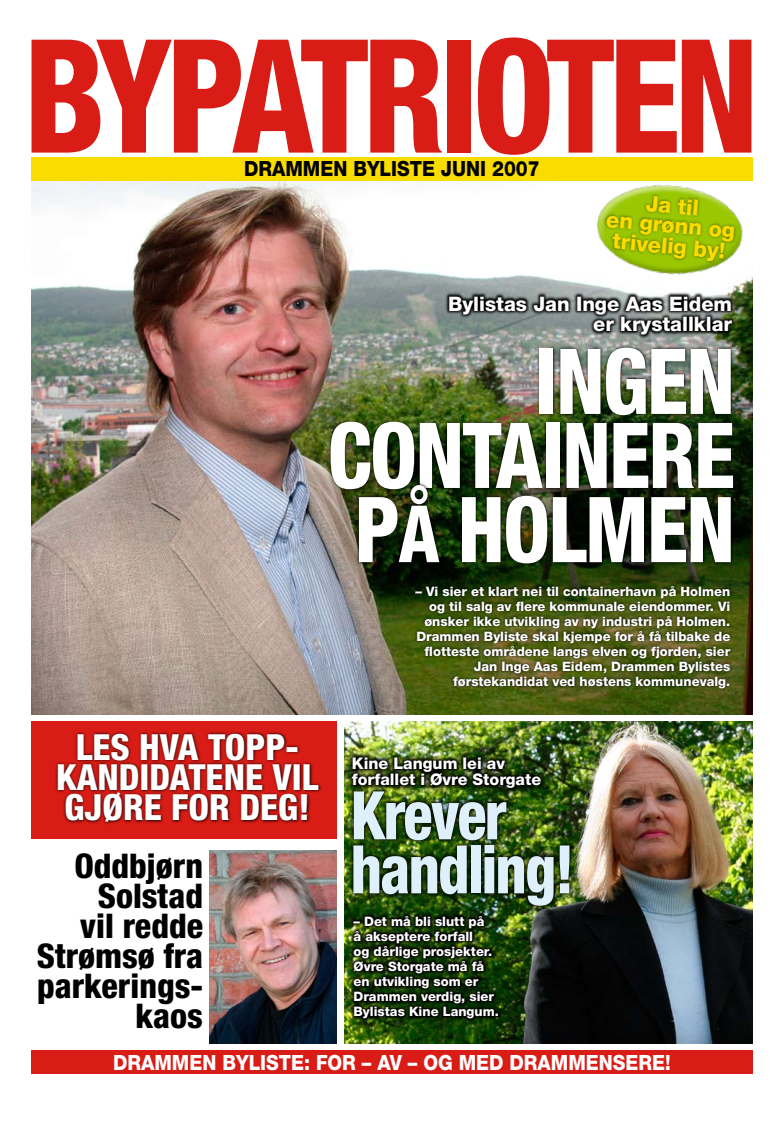
<style>
.page{position:relative;width:781px;height:1129px;background:#fff}
.page>*{position:absolute;margin:0;border:0;box-sizing:border-box;transform-origin:0 0}
.t1{font:800 condensed 158px "Helvetica Neue LT Std";letter-spacing:-.04em;color:#d91c15;scale:.9 1}
.t2{font:800 condensed 91px/74.1px "Helvetica Neue LT Std";letter-spacing:-.02em;color:#fff;text-align:justify;scale:.9 1}
.t3{font:800 condensed 67px/54px "Helvetica Neue LT Std";color:#def1fb;scale:.9 1}
.t4{font:800 condensed 36px/30px "Helvetica Neue LT Std";color:#fff}
.t5{font:800 condensed 34px "Helvetica Neue LT Std";color:#000}
.t6{font:800 22px/19px "Helvetica Neue LT Std";color:#fadd00;text-align:center}
.t7{font:800 21px "Helvetica Neue LT Std";color:#fff;scale:.9 1}
.t8{font:800 21px "Helvetica Neue LT Std";color:#000;scale:.9 1}
.t9{font:800 20px/20px "Helvetica Neue LT Std";color:#fff;text-align:right}
.t10{font:800 16px/16px "Helvetica Neue LT Std";color:#fff}
.t11{font:800 13px/15px "Helvetica Neue LT Std";color:#fff;text-align:right}
.s1{font-size:79px}
</style>
<div class="page">
<img style="left:344px;top:721px;width:408px;height:322px">
<img style="left:31px;top:180px;width:721px;height:534px">
<div style="left:31px;top:1050px;width:721px;height:23px;background:#d91c15"></div>
<svg style="left:412px;top:582px;width:321px;height:109px;background:#39440e"></svg>
<div style="left:31px;top:157px;width:721px;height:23px;background:#fadd00"></div>
<img style="left:580px;top:171px;width:173px;height:115px">
<svg style="left:602px;top:193px;width:135px;height:71px;background:#92b41b"></svg>
<svg style="left:444px;top:292px;width:292px;height:47px;background:#545a57"></svg>
<img style="left:348px;top:786px;width:226px;height:124px">
<img style="left:346px;top:751px;width:200px;height:43px">
<svg style="left:349px;top:910px;width:153px;height:111px;background:#0d2004"></svg>
<img style="left:209px;top:850px;width:127px;height:193px">
<div style="left:31px;top:721px;width:305px;height:117px;background:#d91c15"></div>
<svg style="left:55px;top:731px;width:267px;height:94px"></svg>
<img style="left:327px;top:344px;width:409px;height:148px">
<svg style="left:355px;top:481px;width:379px;height:85px;background:#0b1405"></svg>
<h1 class="t1" style="left:24px;top:-2px;width:817px">BYPATRIOTEN</h1>
<h3 class="t8" style="left:244px;top:156px;width:330px">Dramm en Byliste Juni 2007</h3>
<h3 class="t6" style="left:608px;top:190px;width:131px;rotate:5deg">Ja til<br>en grøn- n og</h3>
<h3 class="t6" style="left:613px;top:231px;width:114px;rotate:5deg">tri-ve- lig by!</h3>
<h3 class="t9" style="left:448px;top:294px;width:285px">Bylistas Jan Inge Aas Ei-dem er krys-tall- klar</h3>
<h2 class="t2" style="left:327px;top:343px;width:454px;text-indent:207px">IN-GEN CON-TAI- NE-RE P<span class="s1">Å</span> HOL-MEN</h2>
<h3 class="t4" style="left:56px;top:731px;width:264px;text-indent:20px">LES HVA TOPP-<br>KAN- DI- DA-TE-NE VIL<br>GJØ-RE FOR DEG!</h3>
<h3 class="t5" style="left:74px;top:844px;width:130px">ODD-BJØRN</h3>
<h3 class="t5" style="left:98px;top:874px;width:107px">SOL-STAD</h3>
<h3 class="t5" style="left:80px;top:904px;width:125px">VIL RED-DE</h3>
<h3 class="t5" style="left:37px;top:934px;width:168px">STRØMSØ FRA</h3>
<h3 class="t5" style="left:37px;top:964px;width:146px">PAR-KE-RINGS-</h3>
<h3 class="t5" style="left:135px;top:994px;width:69px">KAOS</h3>
<p class="t11" style="left:415px;top:583px;width:316px">– Vi sier et klart nei til con-tai- ner-havn på Hol- men og til salg av fle-re kom-mu-na-le ei-en-dom-mer. Vi ønsker ikke utvikling av ny industri på Holmen.<br>Dram- men By-lis-te skal kjem- pe for å få til- ba-ke de flot-tes-te om- rå-de-ne langs el-ven og fjor-den, sier Jan Inge Aas Ei-dem, Dram-men By-lis-tes før-s-te-kan-di-dat ved høs-tens kom- mu-ne-valg.</p>
<p class="t10" style="left:351px;top:755px;width:191px">Kine Lang-um lei av for-fal- let i Øvre Storgate</p>
<h3 class="t3" style="left:350px;top:787px;width:250px">KRE-VER<br>HAND-LING!</h3>
<p class="t11" style="left:353px;top:913px;width:147px;text-align:left">– Det må bli slutt på<br>å ak-sep-te-re for-fall<br>og dår-li-ge pro-sjek-ter.<br>Øvre Storgate må få en ut-vik-ling som er<br>Dram-men ver-dig, sier<br>By-lis-tas Kine Lang-u m.</p>
<h3 class="t7" style="left:113px;top:1050px;width:469px">Dram-men By-lis-te: FOR – AV – OG MED DRAM-MEN-SE-RE</h3>
<h3 class="t7" style="left:664px;top:1050px;width:8px">!</h3>
</div>
